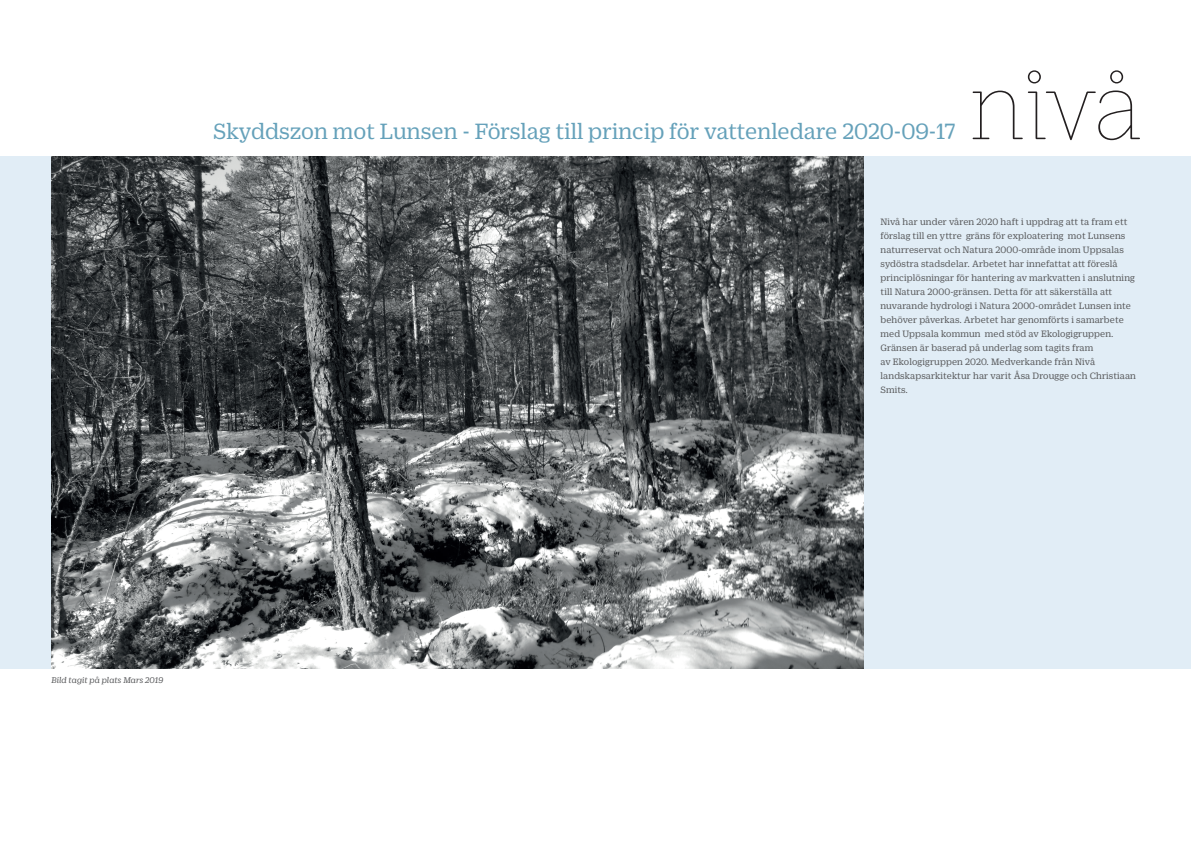
<style>
.page{position:relative;width:1191px;height:842px;background:#fff}
.page>*{position:absolute;margin:0;border:0;box-sizing:border-box;transform-origin:0 0}
.t1{font:24px "Duplicate Ionic";color:#65a1ba}
.t2{font:10px/14px "Duplicate Ionic";letter-spacing:.01em;color:#57585a}
.t3{font:italic 9px "Duplicate Ionic";letter-spacing:.005em;color:#57585a}
</style>
<div class="page">
<div style="left:0;top:156px;width:1191px;height:513px;background:#e1edf6"></div>
<img style="left:51px;top:156px;width:812px;height:513px">
<svg style="left:972px;top:70px;width:168px;height:70px"></svg>
<h1 class="t1" style="left:213px;top:115px;width:744px">Skyddszon mot Lunsen - Förslag till princip för vattenledare 2020-09-17</h1>
<p class="t2" style="left:880px;top:214px;width:257px">Nivå har under våren 2020 haft i uppdrag att ta fram ett förslag till en yttre gräns för exploatering mot Lunsens naturreservat och Natura 2000-område inom Uppsalas sydöstra stadsdelar. Arbetet har innefattat att föreslå principlösningar för hantering av markvatten i anslutning till Natura 2000-gränsen. Detta för att säkerställa att nuvarande hydrologi i Natura 2000-området Lunsen inte behöver påverkas. Arbetet har genomförts i samarbete med Uppsala kommun med stöd av Ekologigruppen.<br>Gränsen är baserad på underlag som tagits fram<br>av Ekologigruppen 2020. Medverkande från Nivå landskapsarkitektur har varit Åsa Drougge och Christiaan Smits.</p>
<p class="t3" style="left:51px;top:674px;width:113px">Bild tagit på plats Mars 2019</p>
</div>
